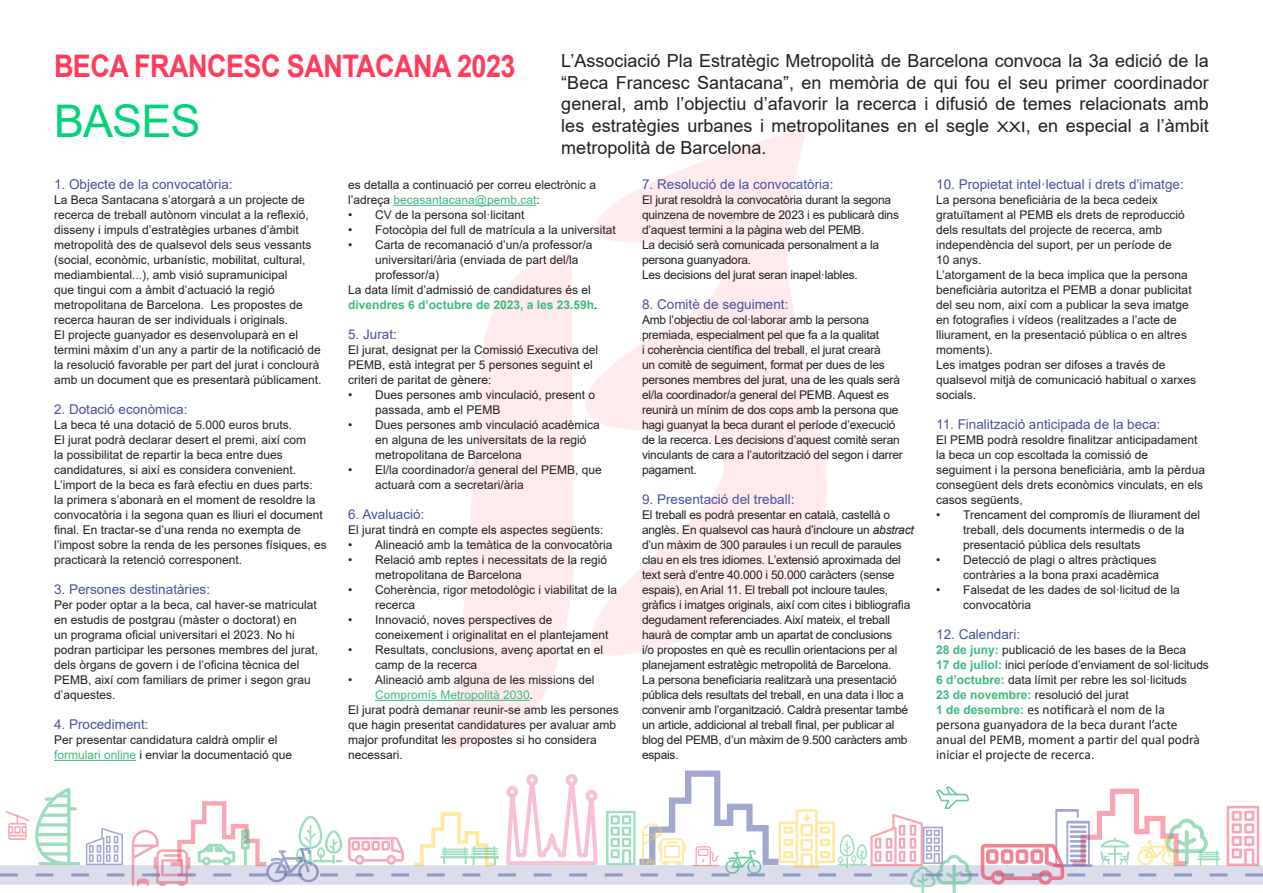
<style>
.page{position:relative;width:1263px;height:893px;background:#fff}
.page>*{position:absolute;margin:0;border:0;box-sizing:border-box;transform-origin:0 0}
.t1{font:45px "Arial";letter-spacing:-.02em;color:#00d378}
.t2{font:700 31.05px "Arial";letter-spacing:-.02em;color:#ff3c5a;scale:.87 1}
.t3{font:18px/21.6px "Arial";color:#231f20;text-align:justify}
.t4{font:13.5px "Arial";color:#4851a2}
.t5{font:13.5px/15px "Calibri";color:#231f20}
.t6{font:12px/15px "Arial";color:#231f20}
.t7{font:12px/15px "Arial";letter-spacing:-.02em;color:#231f20}
.s1{font-size:14.4px}
.s2{color:#3dba7d}
.s3{font-weight:700;color:#3dba7d}
.s4{font-family:"Myriad Pro";font-size:13.5px}
.s5{color:#000001}
.s6{font-style:italic}
.s7{font-family:"Arial";font-weight:700;font-size:12px;color:#3dba7d}
</style>
<div class="page">
<hr style="left:54px;top:760px;width:82px;height:1px;background:#3dba7d">
<hr style="left:393px;top:205px;width:143px;height:1px;background:#3dba7d">
<hr style="left:375px;top:700px;width:155px;height:1px;background:#3dba7d">
<svg style="left:0;top:770px;width:1263px;height:123px"></svg>
<p class="t2" style="left:54px;top:44px;width:532px">BECA FRANCESC SANTACANA 2023</p>
<p class="t1" style="left:54px;top:90px;width:148px">BASES</p>
<p class="t3" style="left:561px;top:50px;width:649px">L’Associació Pla Estratègic Metropolità de Barcelona convoca la 3a edició de la “Beca Francesc Santacana”, en memòria de qui fou el seu primer coordinador general, amb l’objectiu d’afavorir la recerca i difusió de temes relacionats amb les estratègies urbanes i metropolitanes en el segle <span class="s1">XXI</span>, en especial a l’àmbit metropolità de Barcelona.</p>
<p class="t4" style="left:54px;top:175px;width:180px">1. Objecte de la convocatòria:</p>
<p class="t6" style="left:54px;top:192px;width:259px">La Beca Santacana s’atorgarà a un projecte de recerca de treball autònom vinculat a la reflexió, disseny i impuls d’estratègies urbanes d’àmbit metropolità des de qualsevol dels seus vessants (social, econòmic, urbanístic, mobilitat, cultural, mediambiental...), amb visió supramunicipal<br>que tingui com a àmbit d’actuació la regió metropolitana de Barcelona. Les propostes de recerca hauran de ser individuals i originals.</p>
<p class="t6" style="left:54px;top:327px;width:269px">El projecte guanyador es desenvoluparà en el termini màxim d’un any a partir de la notificació de la resolució favorable per part del jurat i conclourà amb un document que es presentarà públicament.</p>
<p class="t4" style="left:54px;top:400px;width:135px">2. Dotació econòmica:</p>
<p class="t6" style="left:54px;top:417px;width:274px">La beca té una dotació de 5.000 euros bruts.<br>El jurat podrà declarar desert el premi, així com<br>la possibilitat de repartir la beca entre dues candidatures, si així es considera convenient.<br>L’import de la beca es farà efectiu en dues parts:<br>la primera s’abonarà en el moment de resoldre la convocatòria i la segona quan es lliuri el document final. En tractar-se d’una renda no exempta de l’impost sobre la renda de les persones físiques, es practicarà la retenció corresponent.</p>
<p class="t4" style="left:54px;top:580px;width:158px">3. Persones destinatàries:</p>
<p class="t6" style="left:54px;top:597px;width:266px">Per poder optar a la beca, cal haver-se matriculat en estudis de postgrau (màster o doctorat) en<br>un programa oficial universitari el 2023. No hi podran participar les persones membres del jurat, dels òrgans de govern i de l’oficina tècnica del PEMB, així com familiars de primer i segon grau d’aquestes.</p>
<p class="t4" style="left:54px;top:715px;width:96px">4. Procediment:</p>
<p class="t6" style="left:54px;top:732px;width:240px">Per presentar candidatura caldrà omplir el <span class="s2">formulari online</span> i enviar la documentació que</p>
<p class="t6" style="left:348px;top:177px;width:250px">es detalla a continuació per correu electrònic a l’adreça <span class="s2">becasantacana@pemb.cat</span>:</p>
<p class="t6" style="left:348px;top:207px;width:178px">• CV de la persona sol·licitant</p>
<p class="t6" style="left:348px;top:222px;width:269px">• Fotocòpia del full de matrícula a la universitat</p>
<p class="t6" style="left:375px;top:237px;width:219px;text-indent:-27px">• Carta de recomanació d’un/a professor/a universitari/ària (enviada de part del/la professor/a)</p>
<p class="t6" style="left:348px;top:282px;width:250px">La data límit d’admissió de candidatures és el <span class="s3">divendres 6 d’octubre de 2023, a les 23.59h</span><span class="s4">.</span></p>
<p class="t4" style="left:348px;top:325px;width:50px">5. Jurat:</p>
<p class="t6" style="left:348px;top:342px;width:252px">El jurat, designat per la Comissió Executiva del<br>PEMB, està integrat per 5 persones seguint el criteri de paritat de gènere:</p>
<p class="t6" style="left:375px;top:387px;width:222px;text-indent:-27px">• Dues persones amb vinculació, present o passada, amb el PEMB</p>
<p class="t6" style="left:375px;top:417px;width:226px;text-indent:-27px">• Dues persones amb vinculació acadèmica en alguna de les universitats de la regió metropolitana de Barcelona</p>
<p class="t6" style="left:375px;top:462px;width:228px;text-indent:-27px">• El/la coordinador/a general del PEMB, que actuarà com a secretari/ària</p>
<p class="t4" style="left:348px;top:505px;width:78px">6. Avaluació:</p>
<p class="t6" style="left:348px;top:522px;width:257px">El jurat tindrà en compte els aspectes següents:</p>
<p class="t6" style="left:348px;top:537px;width:266px">• Alineació amb la temàtica de la convocatòria</p>
<p class="t6" style="left:375px;top:552px;width:234px;text-indent:-27px">• Relació amb reptes i necessitats de la regió metropolitana de Barcelona</p>
<p class="t6" style="left:375px;top:582px;width:244px;text-indent:-27px">• Coherència, rigor metodològic i viabilitat de la recerca</p>
<p class="t6" style="left:375px;top:612px;width:235px;text-indent:-27px">• Innovació, noves perspectives de coneixement i originalitat en el plantejament</p>
<p class="t6" style="left:375px;top:642px;width:230px;text-indent:-27px">• Resultats, conclusions, avenç aportat en el camp de la recerca</p>
<p class="t6" style="left:375px;top:672px;width:221px;text-indent:-27px">• Alineació amb alguna de les missions del<br><span class="s2">Compromís Metropolità 2030</span><span class="s5">.</span></p>
<p class="t6" style="left:348px;top:702px;width:272px">El jurat podrà demanar reunir-se amb les persones que hagin presentat candidatures per avaluar amb major profunditat les propostes si ho considera necessari.</p>
<p class="t4" style="left:642px;top:175px;width:193px">7. Resolució de la convocatòria:</p>
<p class="t7" style="left:642px;top:192px;width:258px">El jurat resoldrà la convocatòria durant la segona quinzena de novembre de 2023 i es publicarà dins d’aquest termini a la pàgina web del PEMB.</p>
<p class="t7" style="left:642px;top:237px;width:239px">La decisió serà comunicada personalment a la persona guanyadora.</p>
<p class="t7" style="left:642px;top:267px;width:217px">Les decisions del jurat seran inapel·lables.</p>
<p class="t4" style="left:642px;top:295px;width:148px">8. Comitè de seguiment:</p>
<p class="t7" style="left:642px;top:312px;width:262px">Amb l’objectiu de col·laborar amb la persona premiada, especialment pel que fa a la qualitat<br>i coherència científica del treball, el jurat crearà<br>un comitè de seguiment, format per dues de les persones membres del jurat, una de les quals serà el/la coordinador/a general del PEMB. Aquest es reunirà un mínim de dos cops amb la persona que hagi guanyat la beca durant el període d’execució de la recerca. Les decisions d’aquest comitè seran vinculants de cara a l’autorització del segon i darrer pagament.</p>
<p class="t4" style="left:642px;top:490px;width:154px">9. Presentació del treball:</p>
<p class="t7" style="left:642px;top:507px;width:273px">El treball es podrà presentar en català, castellà o anglès. En qualsevol cas haurà d’incloure un <span class="s6">abstract </span>d’un màxim de 300 paraules i un recull de paraules clau en els tres idiomes. L’extensió aproximada del text serà d’entre 40.000 i 50.000 caràcters (sense espais), en Arial 11. El treball pot incloure taules, gràfics i imatges originals, així com cites i bibliografia degudament referenciades. Així mateix, el treball haurà de comptar amb un apartat de conclusions<br>i/o propostes en què es recullin orientacions per al planejament estratègic metropolità de Barcelona.</p>
<p class="t7" style="left:642px;top:672px;width:268px">La persona beneficiaria realitzarà una presentació pública dels resultats del treball, en una data i lloc a convenir amb l’organització. Caldrà presentar també un article, addicional al treball final, per publicar al blog del PEMB, d’un màxim de 9.500 caràcters amb espais.</p>
<p class="t4" style="left:936px;top:175px;width:249px">10. Propietat intel·lectual i drets d’imatge:</p>
<p class="t6" style="left:936px;top:192px;width:250px">La persona beneficiària de la beca cedeix gratuïtament al PEMB els drets de reproducció dels resultats del projecte de recerca, amb independència del suport, per un període de</p>
<p class="t6" style="left:936px;top:252px;width:47px">10 anys.</p>
<p class="t6" style="left:936px;top:267px;width:257px">L’atorgament de la beca implica que la persona beneficiària autoritza el PEMB a donar publicitat del seu nom, així com a publicar la seva imatge en fotografies i vídeos (realitzades a l’acte de lliurament, en la presentació pública o en altres moments).</p>
<p class="t6" style="left:936px;top:357px;width:262px">Les imatges podran ser difoses a través de qualsevol mitjà de comunicació habitual o xarxes socials.</p>
<p class="t4" style="left:936px;top:415px;width:226px">11. Finalització anticipada de la beca:</p>
<p class="t6" style="left:936px;top:432px;width:270px">El PEMB podrà resoldre finalitzar anticipadament la beca un cop escoltada la comissió de seguiment i la persona beneficiària, amb la pèrdua consegüent dels drets econòmics vinculats, en els casos següents,</p>
<p class="t6" style="left:963px;top:507px;width:238px;text-indent:-27px">• Trencament del compromís de lliurament del treball, dels documents intermedis o de la presentació pública dels resultats</p>
<p class="t6" style="left:936px;top:552px;width:225px;text-align:right">• Detecció de plagi o altres pràctiques contràries a la bona praxi acadèmica</p>
<p class="t6" style="left:963px;top:582px;width:218px;text-indent:-27px">• Falsedat de les dades de sol·licitud de la convocatòria</p>
<p class="t4" style="left:936px;top:625px;width:86px">12. Calendari:</p>
<p class="t6" style="left:936px;top:642px;width:252px"><span class="s3">28 de juny:</span> publicació de les bases de la Beca</p>
<p class="t6" style="left:936px;top:657px;width:274px"><span class="s3">17 de juliol:</span> inici període d’enviament de sol·licituds</p>
<p class="t6" style="left:936px;top:672px;width:252px"><span class="s3">6 d’octubre:</span> data límit per rebre les sol·licituds</p>
<p class="t6" style="left:936px;top:687px;width:194px"><span class="s3">23 de novembre:</span> resolució del jurat</p>
<p class="t5" style="left:936px;top:702px;width:265px"><span class="s7">1 de desembre:</span> es notificarà el nom de la persona guanyadora de la beca durant l’acte anual del PEMB, moment a partir del qual podrà iniciar el projecte de recerca.</p>
</div>
